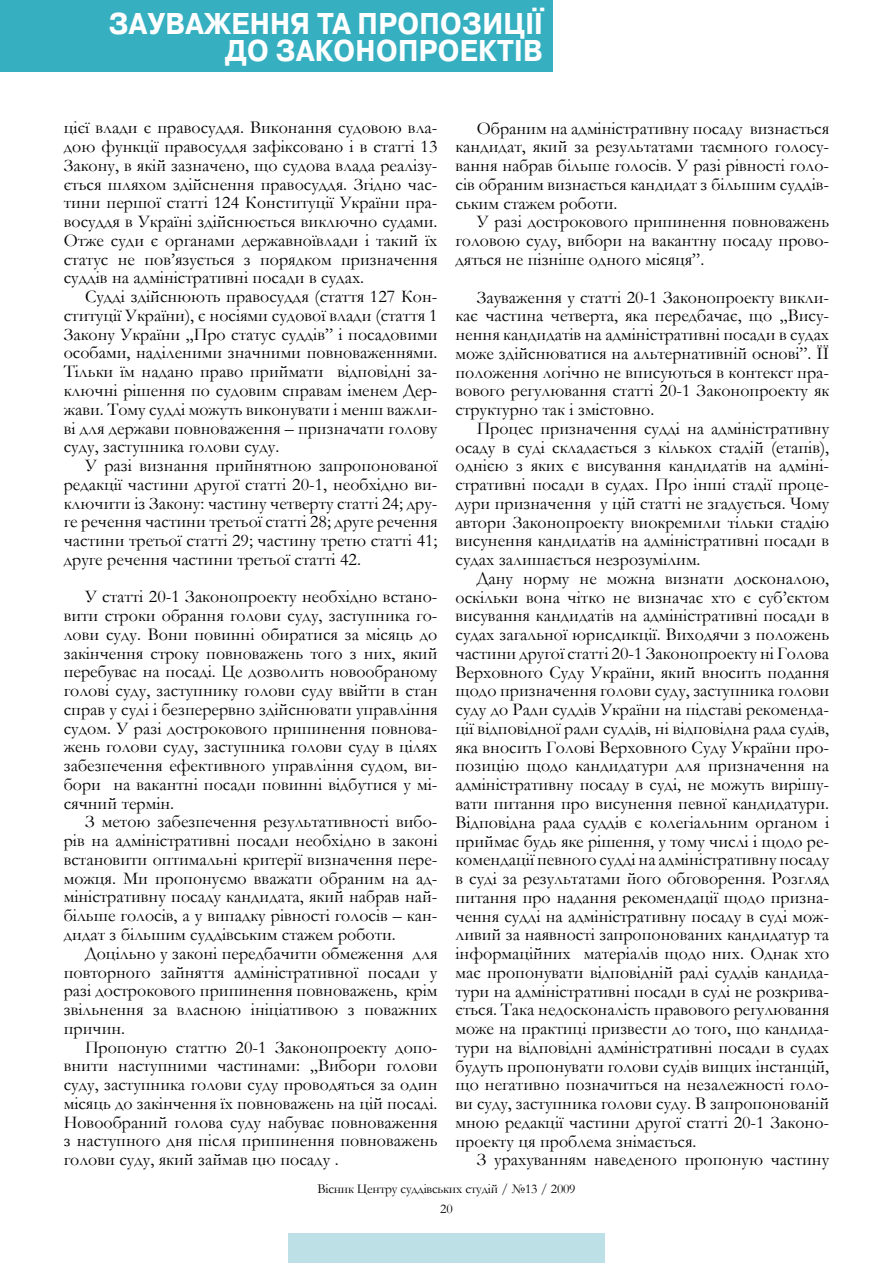
<style>
.page{position:relative;width:893px;height:1263px;background:#fff}
.page>*{position:absolute;margin:0;border:0;box-sizing:border-box;transform-origin:0 0}
.t1{font:700 30px/27px "Pragmatica C";letter-spacing:.01em;color:#fff;text-align:right;scale:.91 1}
.t2{font:18px/18.8px "Garamond";color:#000;text-align:justify}
.t3{font:13.5px/20.4px "Garamond";letter-spacing:-.015em;color:#000;text-align:center}
</style>
<div class="page">
<div style="left:288px;top:1233px;width:317px;height:30px;background:#bde0e7"></div>
<div style="left:0;top:0;width:553px;height:72px;background:#36b0c1"></div>
<h1 class="t1" style="left:109px;top:11px;width:479px">ЗАУВАЖЕННЯ ТА ПРОПОЗИЦІЇ<br>ДО ЗАКОНОПРОЕКТІВ</h1>
<p class="t2" style="left:64px;top:118px;width:375px">цієї влади є правосуддя. Виконання судовою вла&shy;дою функції правосуддя зафіксовано і в статті 13<br>Закону, в якій зазначено, що судова влада реалізу&shy;ється шляхом здійснення правосуддя. Згідно час&shy;тини першої статті 124 Конституції України пра&shy;восуддя в Україні здійснюється виключно судами.<br>Отже суди є органами державноївлади і такий їх статус не пов’язується з порядком призначення суддів на адміністративні посади в судах.</p>
<p class="t2" style="left:64px;top:287px;width:375px;text-indent:21px">Судді здійснюють правосуддя (стаття 127 Кон&shy;ституції України), є носіями судової влади (стаття 1<br>Закону України „Про статус суддів” і посадовими особами, наділеними значними повноваженнями.<br>Тільки їм надано право приймати відповідні за&shy;ключні рішення по судовим справам іменем Дер&shy;жави. Тому судді можуть виконувати і менш важли&shy;ві для держави повноваження – призначати голову суду, заступника голови суду.</p>
<p class="t2" style="left:64px;top:455px;width:375px;text-indent:21px">У разі визнання прийнятною запропонованої редакції частини другої статті 20-1, необхідно ви&shy;ключити із Закону: частину четверту статті 24; дру&shy;ге речення частини третьої статті 28; друге речення частини третьої статті 29; частину третю статті 41; друге речення частини третьої статті 42.</p>
<p class="t2" style="left:64px;top:587px;width:375px;text-indent:21px">У статті 20-1 Законопроекту необхідно встано&shy;вити строки обрання голови суду, заступника го&shy;лови суду. Вони повинні обиратися за місяць до закінчення строку повноважень того з них, який перебуває на посаді. Це дозволить новообраному голові суду, заступнику голови суду ввійти в стан справ у суді і безперервно здійснювати управління судом. У разі дострокового припинення повнова&shy;жень голови суду, заступника голови суду в цілях забезпечення ефективного управління судом, ви&shy;бори на вакантні посади повинні відбутися у мі&shy;сячний термін.</p>
<p class="t2" style="left:64px;top:812px;width:375px;text-indent:21px">З метою забезпечення результативності вибо&shy;рів на адміністративні посади необхідно в законі встановити оптимальні критерії визначення пере&shy;можця. Ми пропонуємо вважати обраним на ад&shy;міністративну посаду кандидата, який набрав най&shy;більше голосів, а у випадку рівності голосів – кан&shy;дидат з більшим суддівським стажем роботи.</p>
<p class="t2" style="left:64px;top:943px;width:375px;text-indent:21px">Доцільно у законі передбачити обмеження для повторного зайняття адміністративної посади у разі дострокового припинення повноважень, крім звільнення за власною ініціативою з поважних причин.</p>
<p class="t2" style="left:64px;top:1037px;width:375px;text-indent:21px">Пропоную статтю 20-1 Законопроекту допо&shy;внити наступними частинами: „Вибори голови суду, заступника голови суду проводяться за один місяць до закінчення їх повноважень на цій посаді.<br>Новообраний голова суду набуває повноваження з наступного дня після припинення повноважень голови суду, який займав цю посаду .</p>
<p class="t2" style="left:455px;top:118px;width:375px;text-indent:21px">Обраним на адміністративну посаду визнається кандидат, який за результатами таємного голосу&shy;вання набрав більше голосів. У разі рівності голо&shy;сів обраним визнається кандидат з більшим суддів&shy;ським стажем роботи.</p>
<p class="t2" style="left:455px;top:212px;width:375px;text-indent:21px">У разі дострокового припинення повноважень головою суду, вибори на вакантну посаду прово&shy;дяться не пізніше одного місяця”.</p>
<p class="t2" style="left:455px;top:287px;width:375px;text-indent:21px">Зауваження у статті 20-1 Законопроекту викли&shy;кає частина четверта, яка передбачає, що „Вису&shy;нення кандидатів на адміністративні посади в судах може здійснюватися на альтернативній основі”. ЇЇ положення логічно не вписуються в контекст пра&shy;вового регулювання статті 20-1 Законопроекту як структурно так і змістовно.</p>
<p class="t2" style="left:455px;top:418px;width:375px;text-indent:21px">Процес призначення судді на адміністративну осаду в суді складається з кількох стадій (етапів), однією з яких є висування кандидатів на адміні&shy;стративні посади в судах. Про інші стадії проце&shy;дури призначення у цій статті не згадується. Чому автори Законопроекту виокремили тільки стадію висунення кандидатів на адміністративні посади в судах залишається незрозумілим.</p>
<p class="t2" style="left:455px;top:568px;width:375px;text-indent:21px">Дану норму не можна визнати досконалою, оскільки вона чітко не визначає хто є суб’єктом висування кандидатів на адміністративні посади в судах загальної юрисдикції. Виходячи з положень частини другої статті 20-1 Законопроекту ні Голова Верховного Суду України, який вносить подання щодо призначення голови суду, заступника голови суду до Ради суддів України на підставі рекоменда&shy;ції відповідної ради суддів, ні відповідна рада судів, яка вносить Голові Верховного Суду України про&shy;позицію щодо кандидатури для призначення на адміністративну посаду в суді, не можуть вирішу&shy;вати питання про висунення певної кандидатури.<br>Відповідна рада суддів є колегіальним органом і приймає будь яке рішення, у тому числі і щодо ре&shy;комендації певного судді на адміністративну посаду в суді за результатами його обговорення. Розгляд питання про надання рекомендації щодо призна&shy;чення судді на адміністративну посаду в суді мож&shy;ливий за наявності запропонованих кандидатур та інформаційних матеріалів щодо них. Однак хто має пропонувати відповідній раді суддів кандида&shy;тури на адміністративні посади в суді не розкрива&shy;ється. Така недосконалість правового регулювання може на практиці призвести до того, що кандида&shy;тури на відповідні адміністративні посади в судах будуть пропонувати голови судів вищих інстанцій, що негативно позначиться на незалежності голо&shy;ви суду, заступника голови суду. В запропонованій мною редакції частини другої статті 20-1 Законо&shy;проекту ця проблема знімається.</p>
<p class="t2" style="left:477px;top:1150px;width:354px">З урахуванням наведеного пропоную частину</p>
<p class="t3" style="left:317px;top:1178px;width:260px">Вісник Центру суддівських студій / №13 / 2009<br>20</p>
</div>
